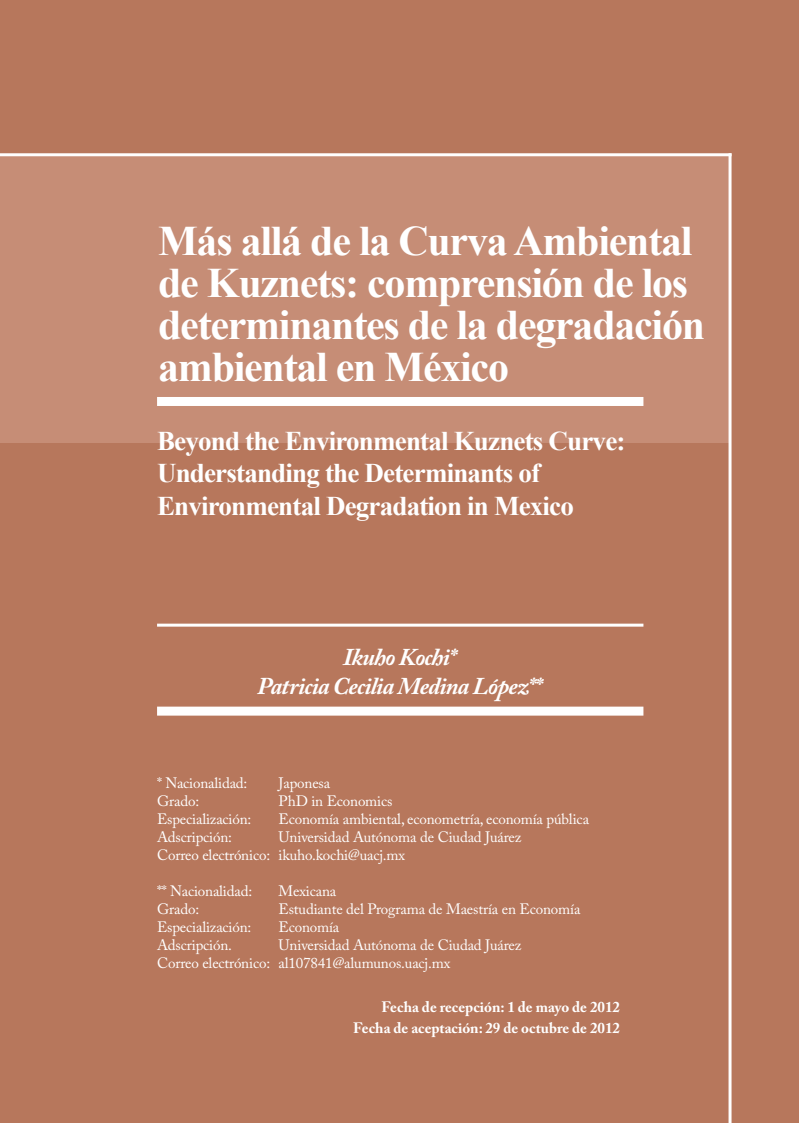
<style>
.page{position:relative;width:799px;height:1123px;background:#fff}
.page>*{position:absolute;margin:0;border:0;box-sizing:border-box;transform-origin:0 0}
.Titulo_portadilla{font:700 42px/42px "Times New Roman";letter-spacing:-.03em;color:#fff}
.Titulo_portadilla-2{font:700 27px/32.4px "Times New Roman";letter-spacing:-.03em;color:#fff}
.Autor_portadilla{font:italic 700 24px "Adobe Caslon Pro";letter-spacing:-.03em;color:#fff}
.t1{font:15px "Adobe Caslon Pro";letter-spacing:-.01em;color:#fff}
.t2{font:700 15px "Adobe Caslon Pro";color:#fff}
</style>
<div class="page">
<div style="left:0;top:0;width:799px;height:1122px;background:#b7775c"></div>
<div style="left:0;top:156px;width:728px;height:287px;background:#c68d76"></div>
<div style="left:157px;top:397px;width:486px;height:9px;background:#fff"></div>
<div style="left:157px;top:706px;width:486px;height:9px;background:#fff"></div>
<hr style="left:157px;top:623px;width:486px;height:3px;background:#fff">
<hr style="left:0;top:153px;width:731px;height:3px;background:#fff">
<hr style="left:728px;top:153px;width:3px;height:970px;background:#fff">
<p class="Titulo_portadilla" style="left:158px;top:219px;width:548px">Más allá de la Curva Ambiental de Kuznets: comprensión de los determinantes de la degradación ambiental en México</p>
<p class="Titulo_portadilla-2" style="left:157px;top:424px;width:470px">Beyond the Environmental Kuznets Curve:<br>Understanding the Determinants of</p>
<p class="Titulo_portadilla-2" style="left:157px;top:489px;width:418px">Environmental Degradation in Mexico</p>
<p class="Autor_portadilla" style="left:343px;top:643px;width:115px">Ikuho Kochi*</p>
<p class="Autor_portadilla" style="left:257px;top:671px;width:286px">Patricia Cecilia Medina López**</p>
<p class="t1" style="left:157px;top:774px;width:92px">* Nacionalidad:</p>
<p class="t1" style="left:278px;top:774px;width:53px">Japonesa</p>
<p class="t1" style="left:157px;top:792px;width:44px">Grado:</p>
<p class="t1" style="left:278px;top:792px;width:115px">PhD in Economics</p>
<p class="t1" style="left:157px;top:810px;width:96px">Especialización:</p>
<p class="t1" style="left:278px;top:810px;width:312px">Economía ambiental, econometría, economía pública</p>
<p class="t1" style="left:157px;top:828px;width:76px">Adscripción:</p>
<p class="t1" style="left:278px;top:828px;width:244px">Universidad Autónoma de Ciudad Juárez</p>
<p class="t1" style="left:157px;top:846px;width:250px">Correo electrónico: ikuho.kochi@uacj.mx</p>
<p class="t1" style="left:157px;top:882px;width:97px">** Nacionalidad:</p>
<p class="t1" style="left:278px;top:882px;width:59px">Mexicana</p>
<p class="t1" style="left:157px;top:900px;width:44px">Grado:</p>
<p class="t1" style="left:278px;top:900px;width:303px">Estudiante del Programa de Maestría en Economía</p>
<p class="t1" style="left:157px;top:918px;width:96px">Especialización:</p>
<p class="t1" style="left:278px;top:918px;width:62px">Economía</p>
<p class="t1" style="left:157px;top:936px;width:77px">Adscripción.</p>
<p class="t1" style="left:278px;top:936px;width:244px">Universidad Autónoma de Ciudad Juárez</p>
<p class="t1" style="left:157px;top:954px;width:295px">Correo electrónico: al107841@alumunos.uacj.mx</p>
<p class="t2" style="left:381px;top:997px;width:240px">Fecha de recepción: 1 de mayo de 2012</p>
<p class="t2" style="left:353px;top:1018px;width:268px">Fecha de aceptación: 29 de octubre de 2012</p>
</div>
